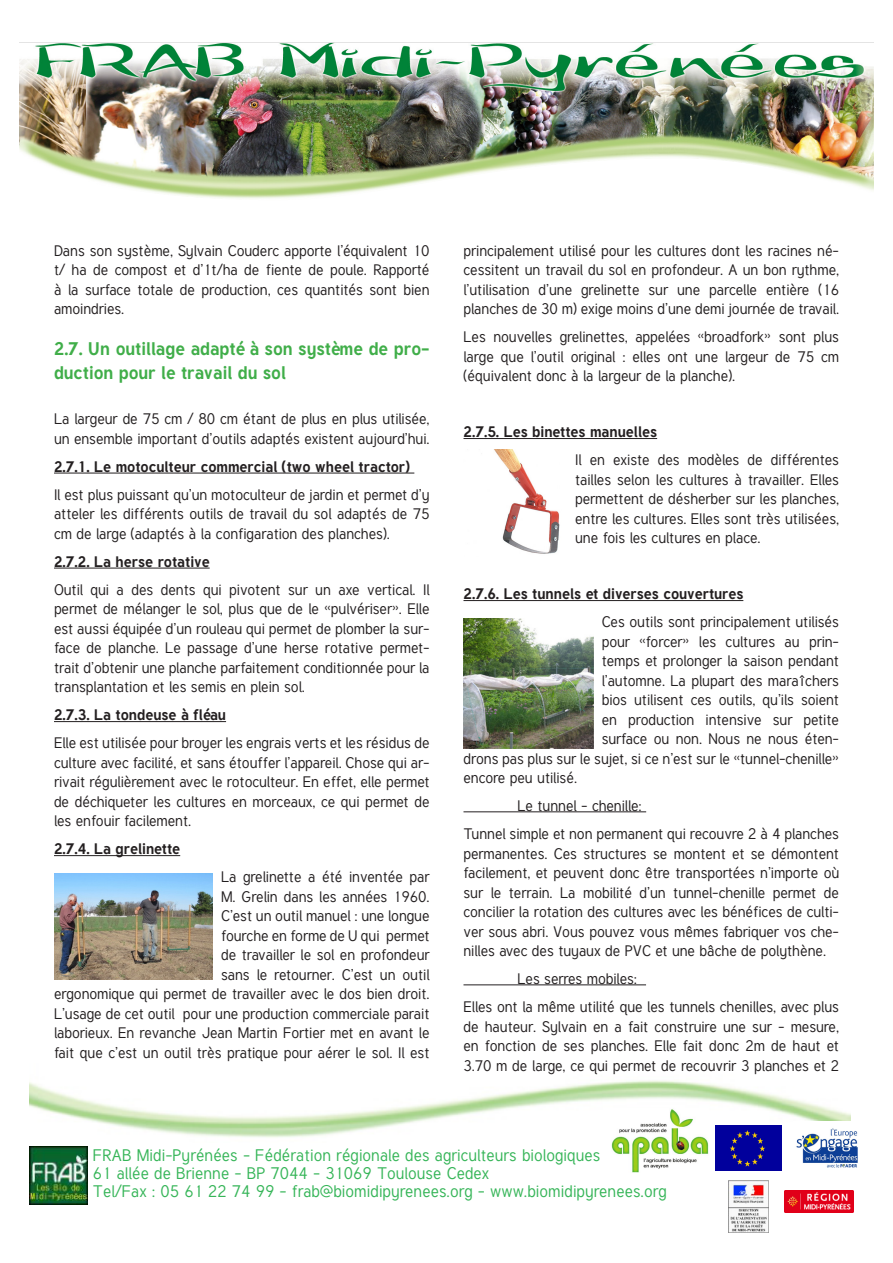
<style>
.page{position:relative;width:893px;height:1263px;background:#fff}
.page>*{position:absolute;margin:0;border:0;box-sizing:border-box;transform-origin:0 0}
.Titre_2{font:700 18px/24px "Tuffy";color:#40ae49}
.t1{font:16.5px/18px "Tuffy";letter-spacing:.01em;color:#36b558}
.Paragraphe{font:15px/19.5px "Tuffy";color:#231f20;text-align:justify}
.Titre_3{font:700 15px "Tuffy";color:#231f20}
</style>
<div class="page">
<img style="left:29px;top:1080px;width:822px;height:58px">
<img style="left:29px;top:1146px;width:59px;height:59px">
<img style="left:612px;top:1108px;width:96px;height:65px">
<img style="left:715px;top:1126px;width:67px;height:45px">
<img style="left:794px;top:1122px;width:64px;height:46px">
<img style="left:728px;top:1180px;width:41px;height:52px">
<img style="left:784px;top:1191px;width:69px;height:22px">
<img style="left:19px;top:42px;width:855px;height:157px">
<hr style="left:54px;top:473px;width:360px;height:1px;background:#231f20">
<hr style="left:54px;top:568px;width:156px;height:1px;background:#231f20">
<hr style="left:54px;top:721px;width:172px;height:1px;background:#231f20">
<hr style="left:54px;top:855px;width:126px;height:1px;background:#231f20">
<hr style="left:463px;top:438px;width:194px;height:1px;background:#231f20">
<hr style="left:463px;top:600px;width:280px;height:1px;background:#231f20">
<hr style="left:463px;top:811px;width:183px;height:1px;background:#231f20">
<hr style="left:463px;top:984px;width:183px;height:1px;background:#231f20">
<img style="left:494px;top:450px;width:66px;height:104px">
<img style="left:463px;top:618px;width:130px;height:130px">
<img style="left:54px;top:873px;width:159px;height:107px">
<p class="Paragraphe" style="left:54px;top:240px;width:377px">Dans son système, Sylvain Couderc apporte l’équivalent 10 t/ ha de compost et d’1t/ha de fiente de poule. Rapporté à la surface totale de production, ces quantités sont bien amoindries.</p>
<p class="Titre_2" style="left:54px;top:336px;width:377px">2.7. Un outillage adapté à son système de pro&shy;duction pour le travail du sol</p>
<p class="Paragraphe" style="left:54px;top:409px;width:377px">La largeur de 75 cm / 80 cm étant de plus en plus utilisée, un ensemble important d’outils adaptés existent aujourd’hui.</p>
<p class="Titre_3" style="left:54px;top:456px;width:357px">2.7.1. Le motoculteur commercial (two wheel tractor)</p>
<p class="Paragraphe" style="left:54px;top:484px;width:377px">Il est plus puissant qu’un motoculteur de jardin et permet d’y atteler les différents outils de travail du sol adaptés de 75 cm de large (adaptés à la configaration des planches).</p>
<p class="Titre_3" style="left:54px;top:551px;width:157px">2.7.2. La herse rotative</p>
<p class="Paragraphe" style="left:54px;top:579px;width:377px">Outil qui a des dents qui pivotent sur un axe vertical. Il permet de mélanger le sol, plus que de le «pulvériser». Elle est aussi équipée d’un rouleau qui permet de plomber la sur&shy;face de planche. Le passage d’une herse rotative permet&shy;trait d’obtenir une planche parfaitement conditionnée pour la transplantation et les semis en plein sol.</p>
<p class="Titre_3" style="left:54px;top:705px;width:174px">2.7.3. La tondeuse à fléau</p>
<p class="Paragraphe" style="left:54px;top:733px;width:377px">Elle est utilisée pour broyer les engrais verts et les résidus de culture avec facilité, et sans étouffer l’appareil. Chose qui ar&shy;rivait régulièrement avec le rotoculteur. En effet, elle permet de déchiqueter les cultures en morceaux, ce qui permet de les enfouir facilement.</p>
<p class="Titre_3" style="left:54px;top:839px;width:128px">2.7.4. La grelinette</p>
<p class="Paragraphe" style="left:54px;top:867px;width:377px;text-align:right">La grelinette a été inventée par<br>M. Grelin dans les années 1960.<br>C’est un outil manuel : une longue<br>fourche en forme de U qui permet<br>de travailler le sol en profondeur<br>sans le retourner. C’est un outil<br>ergonomique qui permet de travailler avec le dos bien droit.<br>L’usage de cet outil pour une production commerciale parait laborieux. En revanche Jean Martin Fortier met en avant le fait que c’est un outil très pratique pour aérer le sol. Il est</p>
<p class="Paragraphe" style="left:463px;top:240px;width:377px">principalement utilisé pour les cultures dont les racines né&shy;cessitent un travail du sol en profondeur. A un bon rythme, l’utilisation d’une grelinette sur une parcelle entière (16 planches de 30 m) exige moins d’une demi journée de travail.</p>
<p class="Paragraphe" style="left:463px;top:327px;width:377px">Les nouvelles grelinettes, appelées «broadfork» sont plus large que l’outil original : elles ont une largeur de 75 cm (équivalent donc à la largeur de la planche).</p>
<p class="Titre_3" style="left:463px;top:422px;width:195px">2.7.5. Les binettes manuelles</p>
<p class="Paragraphe" style="left:575px;top:450px;width:265px">Il en existe des modèles de différentes tailles selon les cultures à travailler. Elles permettent de désherber sur les planches, entre les cultures. Elles sont très utilisées, une fois les cultures en place.</p>
<p class="Titre_3" style="left:463px;top:584px;width:281px">2.7.6. Les tunnels et diverses couvertures</p>
<p class="Paragraphe" style="left:602px;top:612px;width:239px">Ces outils sont principalement utilisés</p>
<p class="Paragraphe" style="left:602px;top:631px;width:239px">pour «forcer» les cultures au prin-</p>
<p class="Paragraphe" style="left:602px;top:651px;width:239px">temps et prolonger la saison pendant</p>
<p class="Paragraphe" style="left:602px;top:670px;width:239px">l’automne. La plupart des maraîchers</p>
<p class="Paragraphe" style="left:602px;top:690px;width:239px">bios utilisent ces outils, qu’ils soient</p>
<p class="Paragraphe" style="left:602px;top:709px;width:239px">en production intensive sur petite</p>
<p class="Paragraphe" style="left:602px;top:729px;width:239px">surface ou non. Nous ne nous éten-</p>
<p class="Paragraphe" style="left:463px;top:748px;width:377px">drons pas plus sur le sujet, si ce n’est sur le «tunnel-chenille»</p>
<p class="Paragraphe" style="left:463px;top:768px;width:115px">encore peu utilisé.</p>
<p class="Paragraphe" style="left:517px;top:796px;width:126px">Le tunnel - chenille:</p>
<p class="Paragraphe" style="left:463px;top:824px;width:377px">Tunnel simple et non permanent qui recouvre 2 à 4 planches permanentes. Ces structures se montent et se démontent facilement, et peuvent donc être transportées n’importe où sur le terrain. La mobilité d’un tunnel-chenille permet de concilier la rotation des cultures avec les bénéfices de culti&shy;ver sous abri. Vous pouvez vous mêmes fabriquer vos che&shy;nilles avec des tuyaux de PVC et une bâche de polythène.</p>
<p class="Paragraphe" style="left:517px;top:969px;width:121px">Les serres mobiles:</p>
<p class="Paragraphe" style="left:463px;top:997px;width:377px">Elles ont la même utilité que les tunnels chenilles, avec plus de hauteur. Sylvain en a fait construire une sur - mesure, en fonction de ses planches. Elle fait donc 2m de haut et 3.70 m de large, ce qui permet de recouvrir 3 planches et 2</p>
<p class="t1" style="left:93px;top:1146px;width:575px">FRAB Midi-Pyrénées - Fédération régionale des agriculteurs biologiques<br>61 allée de Brienne - BP 7044 - 31069 Toulouse Cedex<br>Tel/Fax : 05 61 22 74 99 - frab@biomidipyrenees.org - www.biomidipyrenees.org</p>
</div>
